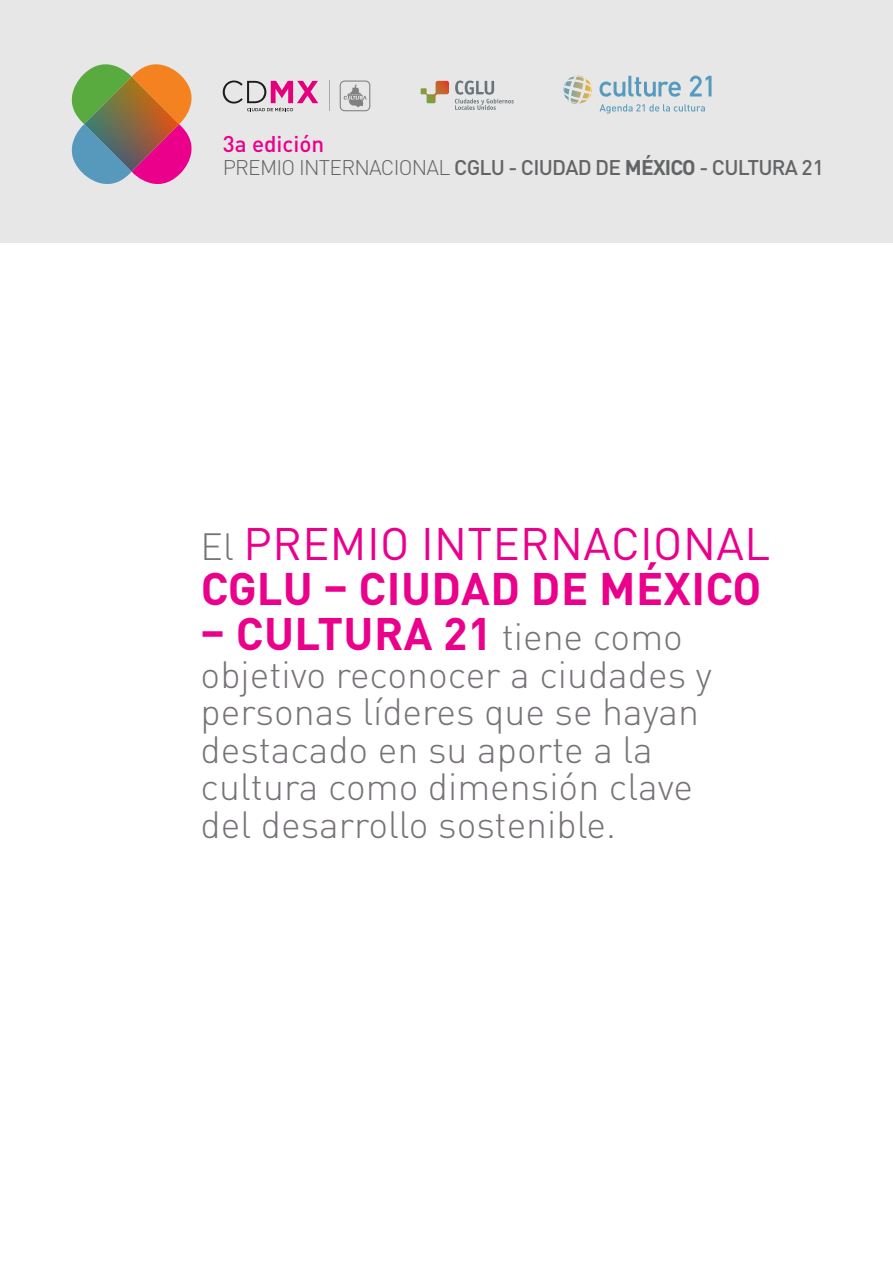
<style>
.page{position:relative;width:893px;height:1263px;background:#fff}
.page>*{position:absolute;margin:0;border:0;box-sizing:border-box;transform-origin:0 0}
.t1{font:45px/45px "DIN Pro";letter-spacing:.01em;color:#eb008c}
.t2{font:700 45px "DIN Pro";letter-spacing:.01em;color:#eb008c}
.t3{font:300 37.5px/37.5px "DIN Pro";color:#777277}
.t4{font:500 22.5px "DIN Pro";color:#eb008c}
.t5{font:500 21px "DIN Pro";letter-spacing:-.035em;color:#636466}
.s1{font-weight:300}
.s2{font-weight:700}
.s3{font-weight:300;font-size:37.5px;color:#777277}
</style>
<div class="page">
<div style="left:0;top:0;width:893px;height:242px;background:#e7e7e7"></div>
<svg style="left:71px;top:64px;width:121px;height:120px"></svg>
<img style="left:84px;top:77px;width:95px;height:47px">
<img style="left:84px;top:124px;width:95px;height:48px">
<svg style="left:340px;top:81px;width:30px;height:30px"></svg>
<hr style="left:329px;top:81px;width:1px;height:30px;background:#a9acb3">
<svg style="left:223px;top:81px;width:95px;height:30px"></svg>
<svg style="left:600px;top:104px;width:105px;height:10px"></svg>
<svg style="left:599px;top:76px;width:112px;height:21px"></svg>
<svg style="left:563px;top:76px;width:28px;height:16px"></svg>
<svg style="left:421px;top:81px;width:28px;height:22px"></svg>
<svg style="left:455px;top:81px;width:59px;height:29px"></svg>
<p class="t4" style="left:223px;top:129px;width:103px">3a edición</p>
<p class="t5" style="left:223px;top:153px;width:603px"><span class="s1">PREMIO INTERNACIONAL</span> CGLU - CIUDAD DE <span class="s2">MÉXICO</span> - CULTURA 21</p>
<p class="t1" style="left:201px;top:520px;width:571px"><span class="s3">El</span> PREMIO INTERNACIONAL<br><span class="s2">CGLU – CIUDAD DE MÉXICO</span></p>
<p class="t2" style="left:201px;top:604px;width:484px">– CULTURA 21 <span class="s3">tiene como</span></p>
<p class="t3" style="left:201px;top:654px;width:513px">objetivo reconocer a ciudades y personas líderes que se hayan destacado en su aporte a la cultura como dimensión clave del desarrollo sostenible.</p>
</div>
